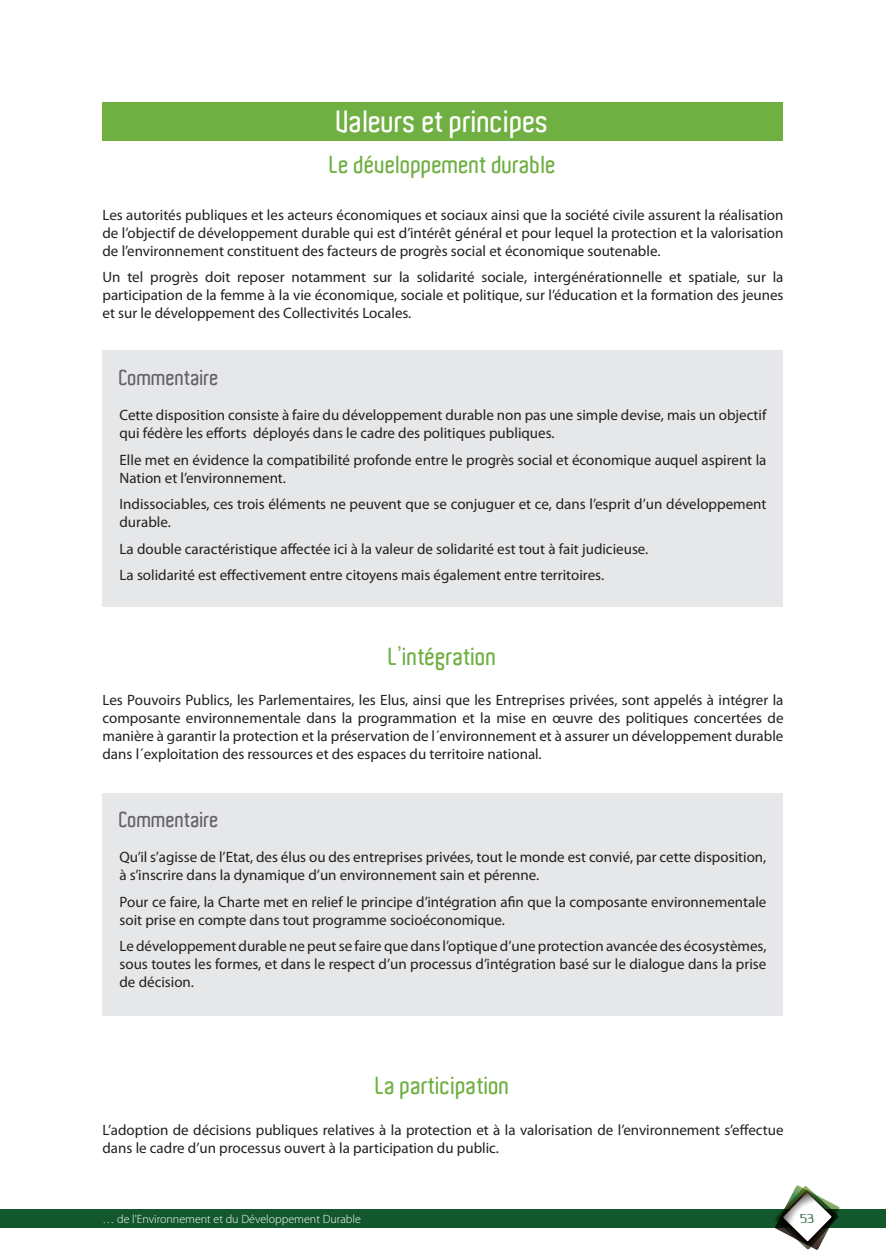
<style>
.page{position:relative;width:886px;height:1260px;background:#fff}
.page>*{position:absolute;margin:0;border:0;box-sizing:border-box;transform-origin:0 0}
.t1{font:600 30px "Aldo";color:#fff}
.t2{font:600 24px "Aldo";color:#70b043}
.t3{font:600 21px "Aldo";color:#636366}
.t4{font:15px/18px "Myriad Pro";color:#231f20}
.t5{font:300 12px "Myriad Pro";color:#fff}
.t6{font:12px "Ageone";color:#13582d}
</style>
<div class="page">
<div style="left:0;top:1209px;width:885px;height:19px;background:#13582d"></div>
<svg style="left:775px;top:1185px;width:64px;height:64px"></svg>
<div style="left:102px;top:350px;width:681px;height:257px;background:#e6e7e9"></div>
<div style="left:102px;top:792px;width:681px;height:223px;background:#e6e7e9"></div>
<div style="left:102px;top:102px;width:681px;height:39px;background:#70b043"></div>
<h1 class="t1" style="left:336px;top:105px;width:214px">Valeurs et principes</h1>
<h2 class="t2" style="left:330px;top:151px;width:228px">Le développement durable</h2>
<p class="t4" style="left:102px;top:205px;width:682px;text-align:justify">Les autorités publiques et les acteurs économiques et sociaux ainsi que la société civile assurent la réalisation de l’objectif de développement durable qui est d’intérêt général et pour lequel la protection et la valorisation de l’environnement constituent des facteurs de progrès social et économique soutenable.</p>
<p class="t4" style="left:102px;top:268px;width:682px;text-align:justify">Un tel progrès doit reposer notamment sur la solidarité sociale, intergénérationnelle et spatiale, sur la participation de la femme à la vie économique, sociale et politique, sur l’éducation et la formation des jeunes et sur le développement des Collectivités Locales.</p>
<h3 class="t3" style="left:119px;top:366px;width:101px">Commentaire</h3>
<p class="t4" style="left:119px;top:406px;width:648px">Cette disposition consiste à faire du développement durable non pas une simple devise, mais un objectif qui fédère les efforts déployés dans le cadre des politiques publiques.</p>
<p class="t4" style="left:119px;top:450px;width:648px">Elle met en évidence la compatibilité profonde entre le progrès social et économique auquel aspirent la<br>Nation et l’environnement.</p>
<p class="t4" style="left:119px;top:495px;width:648px">Indissociables, ces trois éléments ne peuvent que se conjuguer et ce, dans l’esprit d’un développement durable.</p>
<p class="t4" style="left:119px;top:535px;width:530px;line-height:26.5px">La double caractéristique affectée ici à la valeur de solidarité est tout à fait judicieuse.<br>La solidarité est effectivement entre citoyens mais également entre territoires.</p>
<h2 class="t2" style="left:389px;top:643px;width:109px">L’intégration</h2>
<p class="t4" style="left:102px;top:690px;width:682px;text-align:justify">Les Pouvoirs Publics, les Parlementaires, les Elus, ainsi que les Entreprises privées, sont appelés à intégrer la composante environnementale dans la programmation et la mise en œuvre des politiques concertées de manière à garantir la protection et la préservation de l´environnement et à assurer un développement durable dans l´exploitation des ressources et des espaces du territoire national.</p>
<h3 class="t3" style="left:119px;top:808px;width:101px">Commentaire</h3>
<p class="t4" style="left:119px;top:847px;width:648px">Qu’il s’agisse de l’Etat, des élus ou des entreprises privées, tout le monde est convié, par cette disposition, à s’inscrire dans la dynamique d’un environnement sain et pérenne.</p>
<p class="t4" style="left:119px;top:892px;width:648px">Pour ce faire, la Charte met en relief le principe d’intégration afin que la composante environnementale soit prise en compte dans tout programme socioéconomique.</p>
<p class="t4" style="left:119px;top:936px;width:648px;text-align:justify">Le développement durable ne peut se faire que dans l’optique d’une protection avancée des écosystèmes, sous toutes les formes, et dans le respect d’un processus d’intégration basé sur le dialogue dans la prise de décision.</p>
<h2 class="t2" style="left:375px;top:1072px;width:136px">La participation</h2>
<p class="t4" style="left:102px;top:1120px;width:682px">L’adoption de décisions publiques relatives à la protection et à la valorisation de l’environnement s’effectue dans le cadre d’un processus ouvert à la participation du public.</p>
<p class="t5" style="left:102px;top:1212px;width:260px">… de l'Environnement et du Développement Durable</p>
<p class="t6" style="left:799px;top:1212px;width:16px">53</p>
</div>
